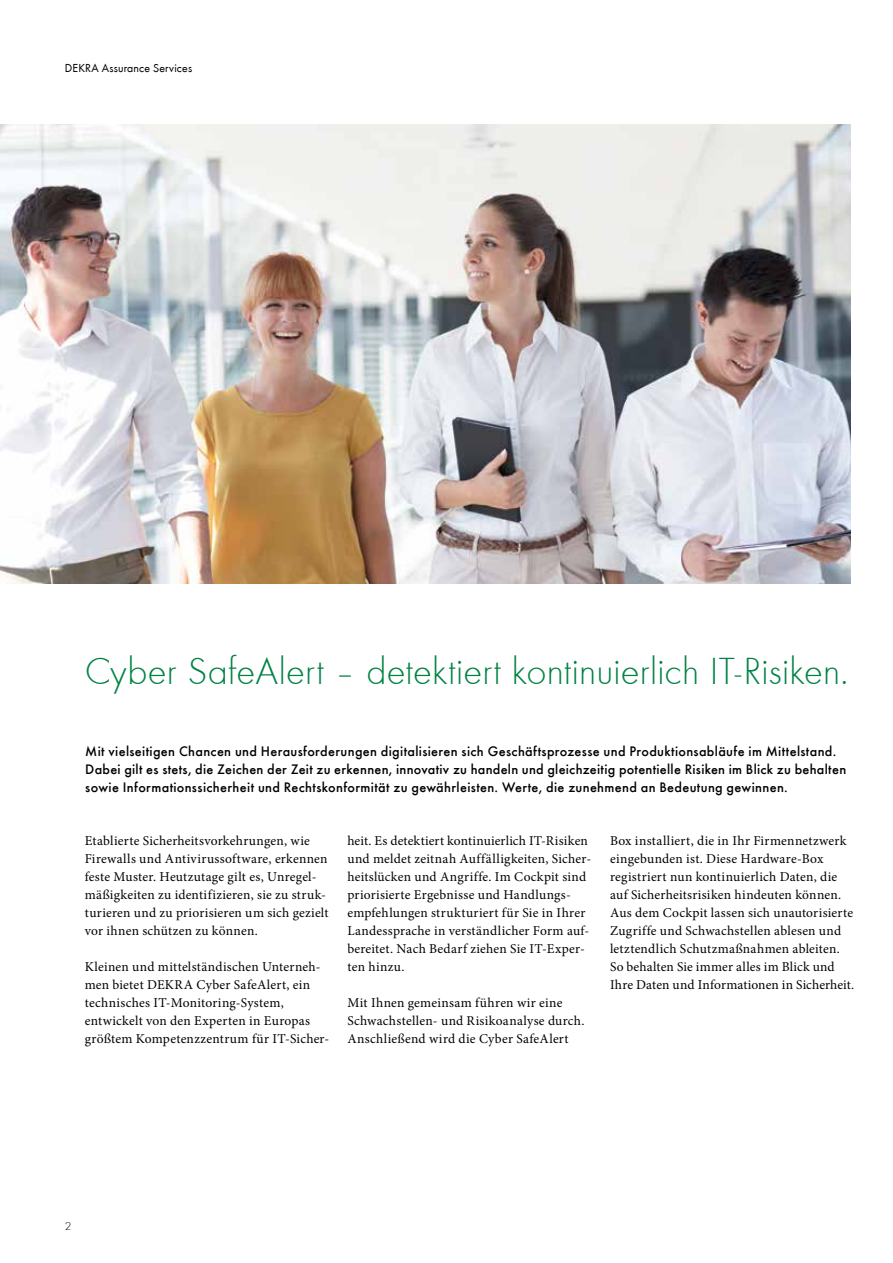
<style>
.page{position:relative;width:893px;height:1263px;background:#fff}
.page>*{position:absolute;margin:0;border:0;box-sizing:border-box;transform-origin:0 0}
.t1{font:300 39px "Futura";letter-spacing:.005em;color:#008244}
.t2{font:500 14.25px/18px "Futura";letter-spacing:.025em;color:#000}
.t3{font:13.5px/18px "Minion Pro";letter-spacing:.015em;color:#000}
.t4{font:12px "Futura Boo";letter-spacing:.015em;color:#000}
.t5{font:300 12px "Futura";color:#000}
</style>
<div class="page">
<img style="left:0;top:125px;width:851px;height:459px">
<p class="t4" style="left:65px;top:60px;width:129px">DEKRA Assurance Services</p>
<h1 class="t1" style="left:85px;top:646px;width:765px">Cyber SafeAlert – detektiert kontinuierlich IT-Risiken.</h1>
<p class="t2" style="left:85px;top:741px;width:762px">Mit vielseitigen Chancen und Herausforderungen digitalisieren sich Geschäftsprozesse und Produktionsabläufe im Mittelstand.<br>Dabei gilt es stets, die Zeichen der Zeit zu erkennen, innovativ zu handeln und gleichzeitig potentielle Risiken im Blick zu behalten sowie Informationssicherheit und Rechtskonformität zu gewährleisten. Werte, die zunehmend an Bedeutung gewinnen.</p>
<p class="t3" style="left:85px;top:832px;width:245px">Etablierte Sicherheitsvorkehrungen, wie Firewalls und Antivirussoftware, erkennen feste Muster. Heutzutage gilt es, Unregel&shy;mäßigkeiten zu identifizieren, sie zu struk&shy;turieren und zu priorisieren um sich gezielt vor ihnen schützen zu können.</p>
<p class="t3" style="left:85px;top:958px;width:246px">Kleinen und mittelständischen Unterneh&shy;men bietet DEKRA Cyber SafeAlert, ein technisches IT-Monitoring-System, entwickelt von den Experten in Europas größtem Kompetenzzentrum für IT-Sicher-</p>
<p class="t3" style="left:347px;top:832px;width:245px">heit. Es detektiert kontinuierlich IT-Risiken und meldet zeitnah Auffälligkeiten, Sicher&shy;heitslücken und Angriffe. Im Cockpit sind priorisierte Ergebnisse und Handlungs&shy;empfehlungen strukturiert für Sie in Ihrer Landessprache in verständlicher Form auf&shy;bereitet. Nach Bedarf ziehen Sie IT-Exper&shy;ten hinzu.</p>
<p class="t3" style="left:347px;top:994px;width:239px">Mit Ihnen gemeinsam führen wir eine<br>Schwachstellen- und Risikoanalyse durch.<br>Anschließend wird die Cyber SafeAlert</p>
<p class="t3" style="left:610px;top:832px;width:246px">Box installiert, die in Ihr Firmennetzwerk eingebunden ist. Diese Hardware-Box registriert nun kontinuierlich Daten, die auf Sicherheitsrisiken hindeuten können.<br>Aus dem Cockpit lassen sich unautorisierte Zugriffe und Schwachstellen ablesen und letztendlich Schutzmaßnahmen ableiten.<br>So behalten Sie immer alles im Blick und Ihre Daten und Informationen in Sicherheit.</p>
<p class="t5" style="left:65px;top:1218px;width:8px">2</p>
</div>
